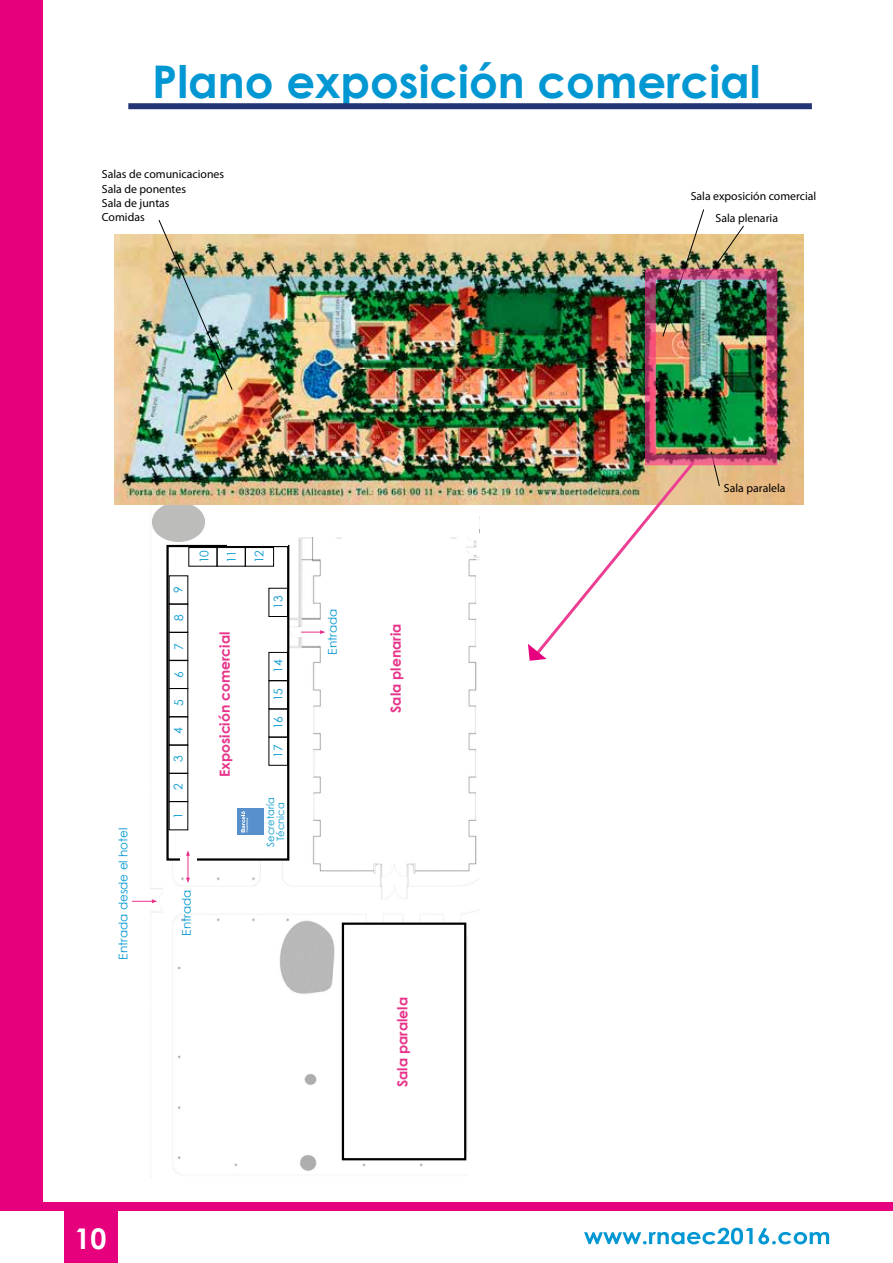
<style>
.page{position:relative;width:893px;height:1263px;background:#fff}
.page>*{position:absolute;margin:0;border:0;box-sizing:border-box;transform-origin:0 0}
.t1{font:700 45px "Century Gothic";color:#0097d2}
.t2{font:700 28.5px "Century Gothic";color:#fff}
.t3{font:700 13.95px "Century Gothic";color:#e73389}
.t4{font:12px "Century Gothic";color:#0096d0}
.t5{font:11.85px/14.1px "Myriad Pro";color:#000}
.t6{font:9.9px/9.9px "Century Gothic";color:#0096d0;text-align:center}
</style>
<div class="page">
<div style="left:0;top:1202px;width:893px;height:9px;background:#e6007d"></div>
<div style="left:0;top:0;width:43px;height:1202px;background:#e6007d"></div>
<div style="left:64px;top:1206px;width:53px;height:57px;background:#e6007d"></div>
<svg style="left:584px;top:1228px;width:245px;height:16px"></svg>
<div style="left:128px;top:103px;width:684px;height:6px;background:#243575"></div>
<svg style="left:114px;top:479px;width:365px;height:696px"></svg>
<div style="left:152px;top:503px;width:53px;height:38px;background:#bcbcbb;border-radius:50%"></div>
<div style="left:152px;top:502px;width:53px;height:40px;border:1px solid #bcbcbb;border-radius:50%"></div>
<div style="left:168px;top:546px;width:120px;height:313px;background:#fff"></div>
<div style="left:166px;top:545px;width:123px;height:316px;border:2px solid #000"></div>
<div style="left:227px;top:492px;width:61px;height:54px;background:#fff"></div>
<div style="left:343px;top:924px;width:122px;height:235px;background:#fff"></div>
<div style="left:342px;top:922px;width:124px;height:238px;border:2px solid #000"></div>
<div style="left:239px;top:479px;width:240px;height:58px;background:#fff"></div>
<div style="left:180px;top:852px;width:16px;height:9px;background:#fff"></div>
<div style="left:169px;top:773px;width:19px;height:29px;border:1px solid #000"></div>
<div style="left:169px;top:604px;width:19px;height:29px;border:1px solid #000"></div>
<div style="left:189px;top:547px;width:28px;height:19px;border:1px solid #000"></div>
<div style="left:217px;top:547px;width:29px;height:19px;border:1px solid #000"></div>
<div style="left:269px;top:709px;width:19px;height:28px;border:1px solid #000"></div>
<div style="left:269px;top:680px;width:19px;height:29px;border:1px solid #000"></div>
<div style="left:269px;top:652px;width:19px;height:29px;border:1px solid #000"></div>
<div style="left:269px;top:588px;width:19px;height:29px;border:1px solid #000"></div>
<div style="left:245px;top:547px;width:29px;height:19px;border:1px solid #000"></div>
<div style="left:269px;top:737px;width:19px;height:28px;border:1px solid #000"></div>
<svg style="left:186px;top:850px;width:4px;height:33px"></svg>
<div style="left:469px;top:917px;width:10px;height:261px;background:#fff"></div>
<svg style="left:301px;top:630px;width:24px;height:4px"></svg>
<div style="left:292px;top:629px;width:9px;height:6px;background:#fff"></div>
<svg style="left:132px;top:899px;width:25px;height:4px"></svg>
<div style="left:123px;top:898px;width:9px;height:6px;background:#fff"></div>
<div style="left:237px;top:809px;width:27px;height:26px;background:#5790cc"></div>
<svg style="left:241px;top:811px;width:7px;height:21px"></svg>
<img style="left:115px;top:235px;width:688px;height:270px">
<img style="left:662px;top:209px;width:83px;height:129px">
<svg style="left:710px;top:450px;width:11px;height:37px"></svg>
<img style="left:158px;top:219px;width:75px;height:172px">
<div style="left:645px;top:269px;width:132px;height:196px;border:11px solid #ff2e8d"></div>
<img style="left:528px;top:458px;width:170px;height:203px">
<h1 class="t1" style="left:152px;top:53px;width:610px">Plano exposición comercial</h1>
<p class="t5" style="left:102px;top:167px;width:124px">Salas de comunicaciones<br>Sala de ponentes<br>Sala de juntas<br>Comidas</p>
<p class="t4" style="left:116px;top:959px;width:133px;rotate:-90deg">Entrada desde el hotel</p>
<p class="t4" style="left:171px;top:593px;width:8px;rotate:-90deg">9</p>
<p class="t4" style="left:172px;top:621px;width:8px;rotate:-90deg">8</p>
<p class="t4" style="left:172px;top:649px;width:8px;rotate:-90deg">7</p>
<p class="t4" style="left:172px;top:678px;width:8px;rotate:-90deg">6</p>
<p class="t4" style="left:172px;top:706px;width:8px;rotate:-90deg">5</p>
<p class="t4" style="left:171px;top:734px;width:8px;rotate:-90deg">4</p>
<p class="t4" style="left:171px;top:762px;width:8px;rotate:-90deg">3</p>
<p class="t4" style="left:171px;top:790px;width:8px;rotate:-90deg">2</p>
<p class="t4" style="left:171px;top:819px;width:8px;rotate:-90deg">1</p>
<p class="t4" style="left:197px;top:563px;width:15px;rotate:-90deg">10</p>
<p class="t4" style="left:224px;top:563px;width:15px;rotate:-90deg">11</p>
<p class="t4" style="left:252px;top:563px;width:15px;rotate:-90deg">12</p>
<p class="t3" style="left:216px;top:777px;width:147px;rotate:-90deg">Exposición comercial</p>
<p class="t4" style="left:271px;top:609px;width:15px;rotate:-90deg">13</p>
<p class="t4" style="left:271px;top:673px;width:15px;rotate:-90deg">14</p>
<p class="t4" style="left:271px;top:729px;width:43px;rotate:-90deg">16 15</p>
<p class="t4" style="left:271px;top:758px;width:15px;rotate:-90deg">17</p>
<p class="t6" style="left:265px;top:846px;width:51px;rotate:-90deg">Secretaría<br>Técnica</p>
<p class="t4" style="left:179px;top:936px;width:47px;rotate:-90deg">Entrada</p>
<p class="t4" style="left:325px;top:655px;width:47px;rotate:-90deg">Entrada</p>
<p class="t3" style="left:387px;top:713px;width:91px;rotate:-90deg">Sala plenaria</p>
<p class="t3" style="left:394px;top:1087px;width:91px;rotate:-90deg">Sala paralela</p>
<h2 class="t2" style="left:75px;top:1221px;width:33px">10</h2>
<p class="t5" style="left:691px;top:189px;width:127px">Sala exposición comercial</p>
<p class="t5" style="left:715px;top:210px;width:64px">Sala plenaria</p>
<p class="t5" style="left:724px;top:481px;width:63px">Sala paralela</p>
</div>
